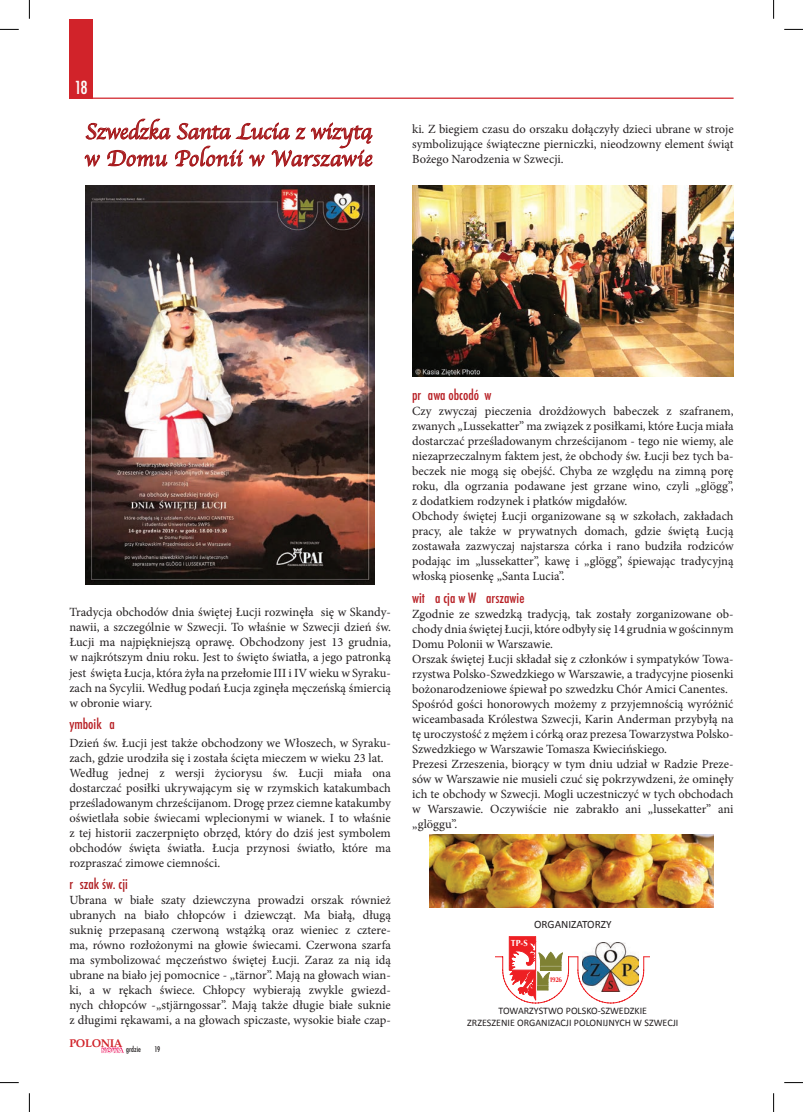
<style>
.page{position:relative;width:803px;height:1112px;background:#fff}
.page>*{position:absolute;margin:0;border:0;box-sizing:border-box;transform-origin:0 0}
.t1{font:22.5px/27px "Apple Chancery";color:#a91c1f}
.t2{font:500 condensed 17.5px "Futura";color:#fcfcfc}
.t3{font:500 condensed 13.75px "Futura";color:#b71f24}
.t4{font:500 condensed 13.75px "Futura";color:#af1e22}
.t5{font:12.5px/15px "Minion Pro";color:#231f20;text-align:justify}
.t6{font:11.25px "Calibri";color:#231f20}
.t7{font:700 11.25px "Palatino";letter-spacing:-.025em;color:#d1232a}
.t8{font:10px/12px "Calibri";color:#231f20;text-align:center}
.t9{font:700 8.88px "Optima";color:#fff}
.t10{font:500 condensed 7.5px "Futura";color:#231f20}
.t11{font:700 7px "Optima";color:#ee1f23;scale:.9 1}
.t12{font:6.5px/7.9px "Zapf Humnst Dm BTPL";color:#040503;text-align:center;scale:1.2 1}
.s1{font-family:"Helvetica Neue";font-weight:700;font-stretch:normal;font-size:6.25px;color:#fff}
</style>
<div class="page">
<svg style="left:85px;top:118px;width:288px;height:49px"></svg>
<img style="left:412px;top:185px;width:321px;height:191px">
<svg style="left:496px;top:936px;width:154px;height:68px"></svg>
<img style="left:85px;top:185px;width:290px;height:399px">
<img style="left:430px;top:834px;width:283px;height:73px">
<hr style="left:69px;top:98px;width:664px;height:1px;background:#d1232a">
<svg style="left:101px;top:1047px;width:23px;height:7px"></svg>
<div style="left:69px;top:19px;width:24px;height:79px;background:#d1232a"></div>
<svg style="left:0;top:29px;width:19px;height:1px"></svg>
<svg style="left:784px;top:29px;width:19px;height:1px"></svg>
<svg style="left:0;top:1082px;width:19px;height:1px"></svg>
<svg style="left:784px;top:1082px;width:19px;height:1px"></svg>
<svg style="left:29px;top:0;width:1px;height:19px"></svg>
<svg style="left:29px;top:1093px;width:1px;height:18px"></svg>
<svg style="left:773px;top:0;width:1px;height:19px"></svg>
<svg style="left:773px;top:1093px;width:1px;height:18px"></svg>
<h2 class="t2" style="left:74px;top:76px;width:15px">18</h2>
<h1 class="t1" style="left:85px;top:118px;width:289px">Szwedzka Santa Lucia z wizytą w Domu Polonii w Warszawie</h1>
<p class="t5" style="left:412px;top:122px;width:323px">ki. Z biegiem czasu do orszaku dołączyły dzieci ubrane w stroje symbolizujące świąteczne pierniczki, nieodzowny element świąt Bożego Narodzenia w Szwecji.</p>
<p class="t5" style="left:69px;top:605px;width:323px">Tradycja obchodów dnia świętej Łucji rozwinęła się w Skandy&shy;nawii, a szczególnie w Szwecji. To właśnie w Szwecji dzień św.<br>Łucji ma najpiękniejszą oprawę. Obchodzony jest 13 grudnia, w najkrótszym dniu roku. Jest to święto światła, a jego patronką jest święta Łucja, która żyła na przełomie III i IV wieku w Syraku&shy;zach na Sycylii. Według podań Łucja zginęła męczeńską śmiercią w obronie wiary.</p>
<p class="t3" style="left:69px;top:715px;width:47px">ymboik a</p>
<p class="t5" style="left:69px;top:735px;width:323px;text-align:left">Dzień św. Łucji jest także obchodzony we Włoszech, w Syraku&shy;zach, gdzie urodziła się i została ścięta mieczem w wieku 23 lat.<br>Według jednej z wersji życiorysu św. Łucji miała ona dostarczać posiłki ukrywającym się w rzymskich katakumbach prześladowanym chrześcijanom. Drogę przez ciemne katakumby oświetlała sobie świecami wplecionymi w wianek. I to właśnie z tej historii zaczerpnięto obrzęd, który do dziś jest symbolem obchodów święta światła. Łucja przynosi światło, które ma rozpraszać zimowe ciemności.</p>
<p class="t4" style="left:69px;top:875px;width:60px">r szak św. cji</p>
<p class="t5" style="left:69px;top:892px;width:323px">Ubrana w białe szaty dziewczyna prowadzi orszak również ubranych na biało chłopców i dziewcząt. Ma białą, długą suknię przepasaną czerwoną wstążką oraz wieniec z cztere&shy;ma, równo rozłożonymi na głowie świecami. Czerwona szarfa ma symbolizować męczeństwo świętej Łucji. Zaraz za nią idą ubrane na biało jej pomocnice - „tärnor”. Mają na głowach wian&shy;ki, a w rękach świece. Chłopcy wybierają zwykle gwiezd&shy;nych chłopców -„stjärngossar”. Mają także długie białe suknie z długimi rękawami, a na głowach spiczaste, wysokie białe czap-</p>
<p class="t7" style="left:69px;top:1032px;width:55px">POLONIA</p>
<p class="t10" style="left:102px;top:1044px;width:41px"><span class="s1">NOWA</span> grdzie</p>
<p class="t10" style="left:155px;top:1044px;width:7px">19</p>
<p class="t3" style="left:412px;top:386px;width:81px">pr awa obcodó w</p>
<p class="t5" style="left:412px;top:404px;width:323px;text-align:left">Czy zwyczaj pieczenia drożdżowych babeczek z szafranem, zwanych „Lussekatter” ma związek z posiłkami, które Łucja miała dostarczać prześladowanym chrześcijanom - tego nie wiemy, ale niezaprzeczalnym faktem jest, że obchody św. Łucji bez tych ba&shy;beczek nie mogą się obejść. Chyba ze względu na zimną porę roku, dla ogrzania podawane jest grzane wino, czyli „glögg”, z dodatkiem rodzynek i płatków migdałów.<br>Obchody świętej Łucji organizowane są w szkołach, zakładach pracy, ale także w prywatnych domach, gdzie świętą Łucją zostawała zazwyczaj najstarsza córka i rano budziła rodziców podając im „lussekatter”, kawę i „glögg”, śpiewając tradycyjną włoską piosenkę „Santa Lucia”.</p>
<p class="t3" style="left:412px;top:589px;width:114px">wit a cja w W arszawie</p>
<p class="t5" style="left:412px;top:606px;width:323px;text-align:left">Zgodnie ze szwedzką tradycją, tak zostały zorganizowane ob&shy;chody dnia świętej Łucji, które odbyły się 14 grudnia w gościnnym Domu Polonii w Warszawie.<br>Orszak świętej Łucji składał się z członków i sympatyków Towa&shy;rzystwa Polsko-Szwedzkiego w Warszawie, a tradycyjne piosenki bożonarodzeniowe śpiewał po szwedzku Chór Amici Canentes.<br>Spośród gości honorowych możemy z przyjemnością wyróżnić wiceambasada Królestwa Szwecji, Karin Anderman przybyłą na tę uroczystość z mężem i córką oraz prezesa Towarzystwa Polsko-Szwedzkiego w Warszawie Tomasza Kwiecińskiego.<br>Prezesi Zrzeszenia, biorący w tym dniu udział w Radzie Preze&shy;sów w Warszawie nie musieli czuć się pokrzywdzeni, że ominęły ich te obchody w Szwecji. Mogli uczestniczyć w tych obchodach w Warszawie. Oczywiście nie zabrakło ani „lussekatter” ani „glöggu”.</p>
<p class="t6" style="left:534px;top:916px;width:79px">ORGANIZATORZY</p>
<p class="t9" style="left:511px;top:937px;width:19px">TP-S</p>
<p class="t11" style="left:549px;top:975px;width:16px">1926</p>
<p class="t12" style="left:489px;top:1010px;width:142px">Towarzystwo Polsko-Szwedzkie<br>oraz Zrzeszenie Organizacji Polonijnych w Szwecji</p>
<p class="t8" style="left:467px;top:1004px;width:213px">TOWARZYSTWO POLSKO-SZWEDZKIE<br>ZRZESZENIE ORGANIZACJI POLONIJNYCH W SZWECJI</p>
</div>
